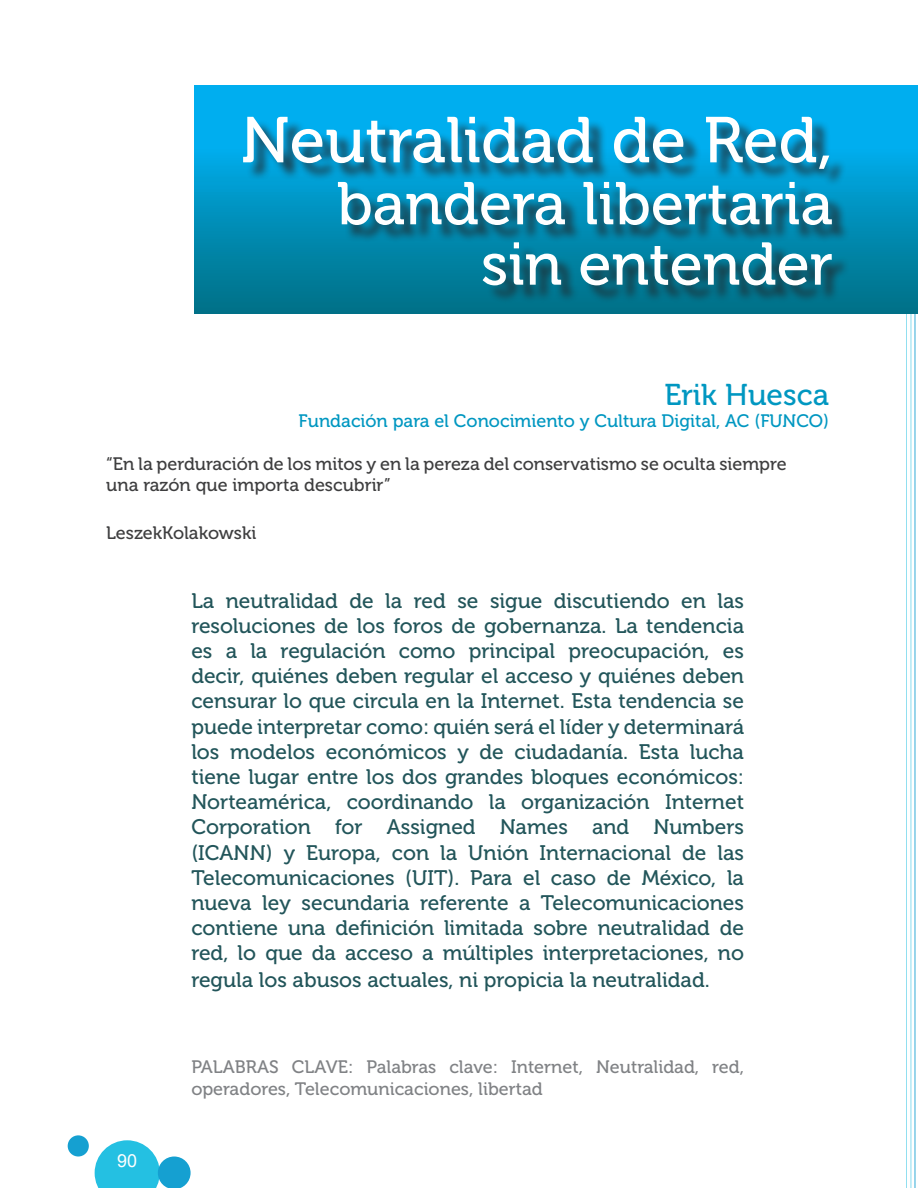
<style>
.page{position:relative;width:918px;height:1188px;background:#fff}
.page>*{position:absolute;margin:0;border:0;box-sizing:border-box;transform-origin:0 0}
.Párrafos{font:64.5px "Museo 500";color:#fff}
.Párrafos-2{font:60px "Museo 500";color:#fff}
.Subtitulos_de_Conten{font:30px "Museo 500";color:#0097c1}
.Párrafos-3{font:21px/25.3px "Museo 500";color:#22555a;text-align:justify}
.Párrafos-4{font:18px/21.6px "Museo 500";color:#3e3e3f}
.Párrafos-5{font:18px/21.6px "Museo 500";color:#808285}
.Subtitulos_de_Conten-2{font:18px "Museo 500";color:#0097c1}
.t1{font:18px "Arial";color:#fff}
</style>
<div class="page">
<svg style="left:95px;top:1140px;width:96px;height:48px"></svg>
<div style="left:68px;top:1135px;width:21px;height:22px;background:#15a0d1;border-radius:50%"></div>
<svg style="left:866px;top:85px;width:52px;height:1103px"></svg>
<svg style="left:194px;top:86px;width:723px;height:227px;background:#0094c3"></svg>
<div style="left:341px;top:184px;width:509px;height:59px;background:#231f20;opacity:.75"></div>
<div style="left:486px;top:245px;width:364px;height:59px;background:#231f20;opacity:.75"></div>
<div style="left:246px;top:119px;width:601px;height:68px;background:#231f20;opacity:.75"></div>
<p class="Párrafos" style="left:241px;top:105px;width:594px">Neutralidad de Red,</p>
<p class="Párrafos-2" style="left:337px;top:171px;width:498px">bandera libertaria</p>
<p class="Párrafos-2" style="left:481px;top:231px;width:354px">sin entender</p>
<p class="Subtitulos_de_Conten" style="left:664px;top:378px;width:166px">Erik Huesca</p>
<p class="Subtitulos_de_Conten-2" style="left:299px;top:411px;width:532px">Fundación para el Conocimiento y Cultura Digital, AC (FUNCO)</p>
<p class="Párrafos-4" style="left:106px;top:453px;width:682px">“En la perduración de los mitos y en la pereza del conservatismo se oculta siempre una razón que importa descubrir”</p>
<p class="Párrafos-4" style="left:106px;top:523px;width:152px">LeszekKolakowski</p>
<p class="Párrafos-3" style="left:191px;top:588px;width:554px">La neutralidad de la red se sigue discutiendo en las resoluciones de los foros de gobernanza. La tendencia es a la regulación como principal preocupación, es decir, quiénes deben regular el acceso y quiénes deben censurar lo que circula en la Internet. Esta tendencia se puede interpretar como: quién será el líder y determinará los modelos económicos y de ciudadanía. Esta lucha tiene lugar entre los dos grandes bloques económicos:<br>Norteamérica, coordinando la organización Internet Corporation for Assigned Names and Numbers (ICANN) y Europa, con la Unión Internacional de las Telecomunicaciones (UIT). Para el caso de México, la nueva ley secundaria referente a Telecomunicaciones contiene una definición limitada sobre neutralidad de red, lo que da acceso a múltiples interpretaciones, no regula los abusos actuales, ni propicia la neutralidad.</p>
<p class="t1" style="left:117px;top:1149px;width:22px">90</p>
<p class="Párrafos-5" style="left:191px;top:1056px;width:554px">PALABRAS CLAVE: Palabras clave: Internet, Neutralidad, red, operadores, Telecomunicaciones, libertad</p>
</div>
